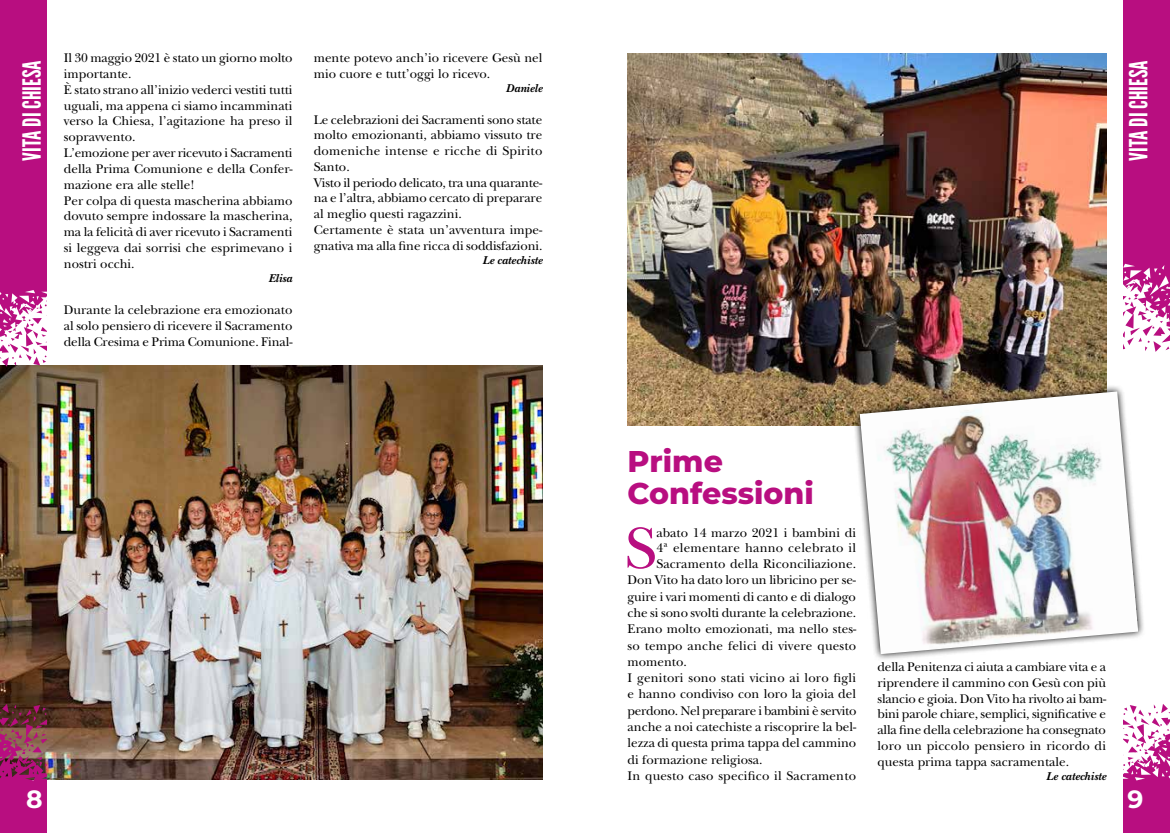
<style>
.page{position:relative;width:1170px;height:833px;background:#fff}
.page>*{position:absolute;margin:0;border:0;box-sizing:border-box;transform-origin:0 0}
.t1{font:60.88px "New Baskerville Std";color:#b80e80}
.t2{font:800 30px/31.8px "Montserrat";color:#b80e80}
.t3{font:25px "League Gothic";color:#fff}
.t4{font:700 25px "Montserrat";color:#fff}
.t5{font:13.12px/15.8px "New Baskerville Std";color:#000}
.t6{font:13.12px "New Baskerville Std";letter-spacing:-.025em;color:#000}
.t7{font:13.12px "New Baskerville Std";letter-spacing:.02em;color:#000}
.t8{font:italic 700 11.88px "New Baskerville Std";color:#000}
</style>
<div class="page">
<img style="left:627px;top:53px;width:479px;height:372px">
<img style="left:0;top:365px;width:542px;height:415px">
<svg style="left:852px;top:384px;width:292px;height:275px"></svg>
<img style="left:859px;top:391px;width:279px;height:263px">
<svg style="left:1123px;top:704px;width:46px;height:93px"></svg>
<div style="left:1123px;top:797px;width:46px;height:36px;background:#b80e80"></div>
<svg style="left:1123px;top:244px;width:46px;height:108px"></svg>
<div style="left:1123px;top:0;width:46px;height:244px;background:#b80e80"></div>
<svg style="left:0;top:273px;width:46px;height:104px"></svg>
<div style="left:0;top:0;width:46px;height:273px;background:#b80e80"></div>
<svg style="left:0;top:693px;width:46px;height:104px;background:#872b53"></svg>
<div style="left:0;top:797px;width:46px;height:36px;background:#b80e80"></div>
<h3 class="t3" style="left:17px;top:161px;width:102px;rotate:-90deg">VITA DI CHIESA</h3>
<p class="t5" style="left:64px;top:50px;width:230px">Il 30 maggio 2021 è stato un giorno molto importante.<br>È stato strano all’inizio vederci vestiti tutti uguali, ma appena ci siamo incamminati verso la Chiesa, l’agitazione ha preso il sopravvento.<br>L’emozione per aver ricevuto i Sacramenti della Prima Comunione e della Confer&shy;mazione era alle stelle!<br>Per colpa di questa mascherina abbiamo dovuto sempre indossare la mascherina, ma la felicità di aver ricevuto i Sacramenti si leggeva dai sorrisi che esprimevano i nostri occhi.</p>
<p class="t8" style="left:268px;top:271px;width:25px">Elisa</p>
<p class="t5" style="left:64px;top:302px;width:230px;text-align:justify">Durante la celebrazione era emozionato al solo pensiero di ricevere il Sacramento della Cresima e Prima Comunione. Final-</p>
<p class="t5" style="left:314px;top:50px;width:230px">mente potevo anch’io ricevere Gesù nel mio cuore e tutt’oggi lo ricevo.</p>
<p class="t8" style="left:506px;top:81px;width:38px">Daniele</p>
<p class="t5" style="left:314px;top:112px;width:230px">Le celebrazioni dei Sacramenti sono state molto emozionanti, abbiamo vissuto tre domeniche intense e ricche di Spirito Santo.<br>Visto il periodo delicato, tra una quarante&shy;na e l’altra, abbiamo cercato di preparare al meglio questi ragazzini.<br>Certamente è stata un’avventura impe&shy;gnativa ma alla fine ricca di soddisfazioni.</p>
<p class="t8" style="left:482px;top:253px;width:61px">Le catechiste</p>
<h3 class="t4" style="left:26px;top:780px;width:18px">8</h3>
<h3 class="t3" style="left:1123px;top:161px;width:102px;rotate:-90deg">VITA DI CHIESA</h3>
<h2 class="t2" style="left:627px;top:444px;width:188px">Prime<br>Confessioni</h2>
<h1 class="t1" style="left:624px;top:513px;width:33px">S</h1>
<p class="t5" style="left:656px;top:524px;width:201px">abato 14 marzo 2021 i bambini di</p>
<p class="t7" style="left:656px;top:540px;width:201px">4ª elementare hanno celebrato il</p>
<p class="t5" style="left:656px;top:556px;width:201px">Sacramento della Riconciliazione.</p>
<p class="t5" style="left:627px;top:572px;width:230px">Don Vito ha dato loro un libricino per se-</p>
<p class="t5" style="left:627px;top:588px;width:230px">guire i vari momenti di canto e di dialogo</p>
<p class="t5" style="left:627px;top:605px;width:230px">che si sono svolti durante la celebrazione.</p>
<p class="t5" style="left:627px;top:621px;width:230px">Erano molto emozionati, ma nello stes-</p>
<p class="t5" style="left:627px;top:637px;width:230px">so tempo anche felici di vivere questo</p>
<p class="t5" style="left:627px;top:654px;width:61px">momento.</p>
<p class="t5" style="left:627px;top:670px;width:230px">I genitori sono stati vicino ai loro figli</p>
<p class="t5" style="left:627px;top:686px;width:230px">e hanno condiviso con loro la gioia del</p>
<p class="t6" style="left:627px;top:703px;width:230px">perdono. Nel preparare i bambini è servito</p>
<p class="t5" style="left:627px;top:719px;width:230px">anche a noi catechiste a riscoprire la bel-</p>
<p class="t5" style="left:627px;top:735px;width:230px">lezza di questa prima tappa del cammino</p>
<p class="t5" style="left:627px;top:751px;width:136px">di formazione religiosa.</p>
<p class="t5" style="left:627px;top:768px;width:230px">In questo caso specifico il Sacramento</p>
<p class="t5" style="left:877px;top:659px;width:230px;text-align:justify">della Penitenza ci aiuta a cambiare vita e a riprendere il cammino con Gesù con più slancio e gioia. Don Vito ha rivolto ai bam&shy;bini parole chiare, semplici, significative e alla fine della celebrazione ha consegnato loro un piccolo pensiero in ricordo di questa prima tappa sacramentale.</p>
<p class="t8" style="left:1046px;top:769px;width:61px">Le catechiste</p>
<h3 class="t4" style="left:1127px;top:780px;width:17px">9</h3>
</div>
